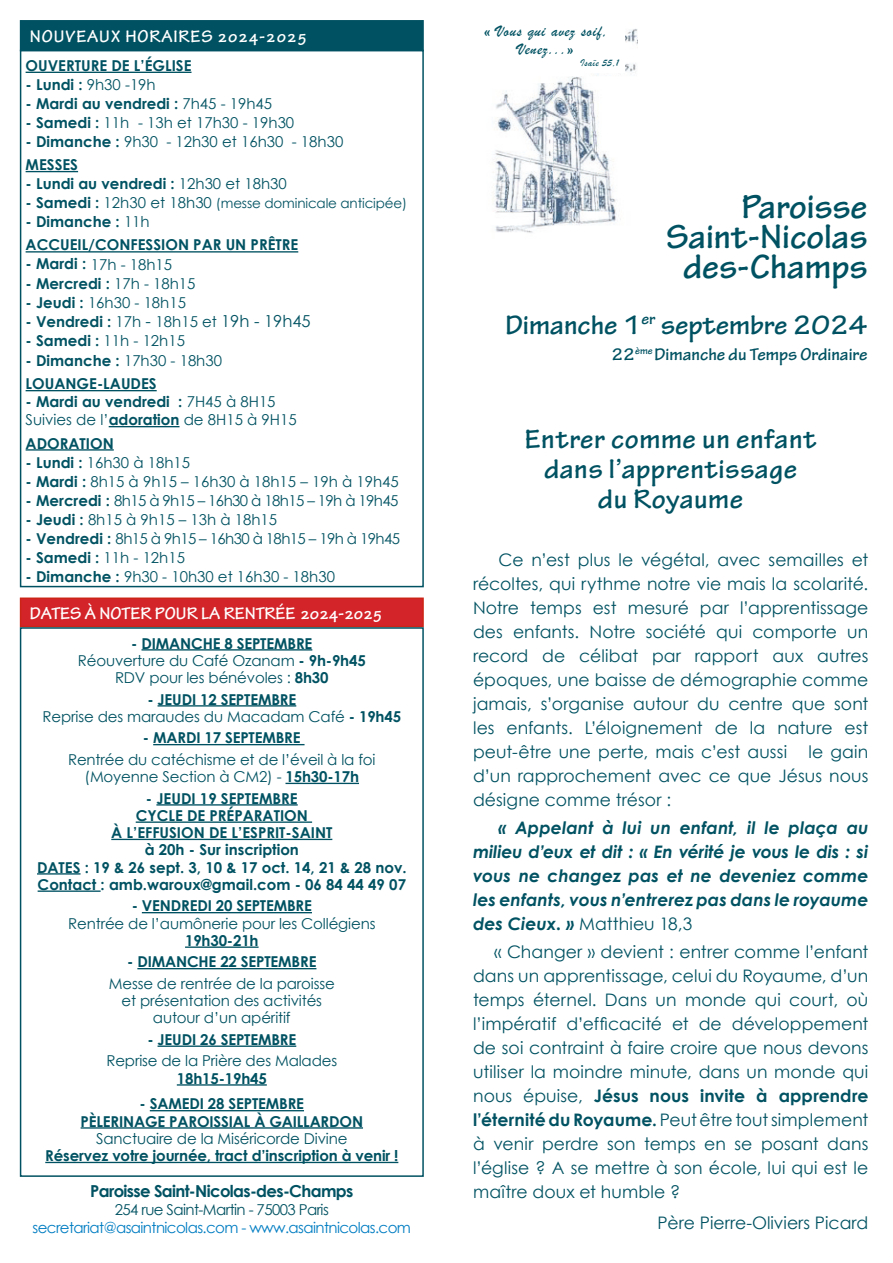
<style>
.page{position:relative;width:893px;height:1263px;background:#fff}
.page>*{position:absolute;margin:0;border:0;box-sizing:border-box;transform-origin:0 0}
.t1{font:700 36px/30px "Tekton Pro";color:#005262;text-align:right}
.t2{font:700 28.5px/30px "Tekton Pro";letter-spacing:.02em;color:#005262;text-align:center}
.t3{font:700 28.5px "Tekton Pro";color:#005262}
.t4{font:700 18px "Tekton Pro";color:#fff}
.t5{font:700 18px "Tekton Pro";color:#005262}
.t6{font:700 18px "Tekton Pro";letter-spacing:.05em;color:#fff}
.t7{font:17.25px/24px "Century Gothic";color:#005262;text-align:justify}
.t8{font:italic 700 17.25px/24px "Century Gothic";color:#005262;text-align:justify}
.t9{font:700 16.5px "Century Gothic";letter-spacing:-.04em;color:#005262}
.t10{font:16.5px/18px "Brush Script";letter-spacing:.04em;color:#005262;text-align:center}
.t11{font:15px/17.2px "Century Gothic";letter-spacing:-.01em;color:#005262;text-align:center}
.t12{font:700 15px/17.2px "Century Gothic";color:#005262}
.t13{font:15px "Century Gothic";letter-spacing:-.04em;color:#005262}
.t14{font:15px "Century Gothic";letter-spacing:-.04em;color:#007dc2}
.t15{font:13.5px "Century Gothic";letter-spacing:-.01em;color:#005262}
.t16{font:10.5px "Brush Script";letter-spacing:.04em;color:#005262}
.s1{font-weight:700}
.s2{font-weight:400}
.s3{font-weight:700;font-size:15px}
.s4{font-size:15px}
.s5{font-weight:400;font-size:16.5px}
.s6{font-weight:400;font-style:normal}
</style>
<div class="page">
<img style="left:492px;top:29px;width:146px;height:204px">
<div style="left:466px;top:22px;width:159px;height:50px;background:#fff"></div>
<hr style="left:26px;top:72px;width:166px;height:1px;background:#005262">
<hr style="left:26px;top:171px;width:52px;height:1px;background:#005262">
<hr style="left:26px;top:251px;width:272px;height:2px;background:#005262">
<hr style="left:26px;top:390px;width:131px;height:1px;background:#005262">
<hr style="left:109px;top:426px;width:70px;height:1px;background:#005262">
<hr style="left:26px;top:449px;width:88px;height:2px;background:#005262">
<div style="left:20px;top:50px;width:404px;height:537px;border:2px solid #005262"></div>
<div style="left:21px;top:21px;width:402px;height:30px;background:#005262"></div>
<div style="left:20px;top:20px;width:404px;height:31px;border:2px solid #005262"></div>
<div style="left:21px;top:598px;width:402px;height:28px;background:#d3242a"></div>
<div style="left:20px;top:597px;width:404px;height:30px;border:2px solid #cc2417"></div>
<hr style="left:141px;top:649px;width:171px;height:1px;background:#005262">
<hr style="left:158px;top:705px;width:138px;height:1px;background:#005262">
<hr style="left:153px;top:744px;width:152px;height:1px;background:#005262">
<hr style="left:285px;top:783px;width:74px;height:1px;background:#005262">
<hr style="left:156px;top:804px;width:142px;height:1px;background:#005262">
<hr style="left:136px;top:821px;width:176px;height:2px;background:#005262">
<hr style="left:111px;top:839px;width:221px;height:1px;background:#005262">
<hr style="left:37px;top:873px;width:44px;height:1px;background:#005262">
<hr style="left:38px;top:890px;width:63px;height:2px;background:#005262">
<hr style="left:142px;top:912px;width:170px;height:1px;background:#005262">
<hr style="left:185px;top:946px;width:74px;height:2px;background:#005262">
<hr style="left:137px;top:968px;width:179px;height:1px;background:#005262">
<hr style="left:158px;top:1045px;width:138px;height:2px;background:#005262">
<hr style="left:177px;top:1084px;width:90px;height:1px;background:#005262">
<hr style="left:150px;top:1110px;width:154px;height:1px;background:#005262">
<hr style="left:81px;top:1127px;width:282px;height:1px;background:#005262">
<hr style="left:45px;top:1162px;width:353px;height:1px;background:#005262">
<div style="left:20px;top:627px;width:404px;height:550px;border:2px solid #005262"></div>
<p class="t10" style="left:484px;top:22px;width:125px">« Vous qui avez soif,<br>Venez...»</p>
<p class="t6" style="left:30px;top:26px;width:278px">NOUVEAUX HORAIRES 2024-2025</p>
<p class="t12" style="left:26px;top:57px;width:167px">OUVERTURE DE L’ÉGLISE</p>
<p class="t16" style="left:580px;top:56px;width:40px">Isaïe 55,1</p>
<p class="t11" style="left:26px;top:76px;width:132px"><span class="s1">- Lundi :</span> 9h30 -19h</p>
<p class="t12" style="left:26px;top:95px;width:248px">- Mardi au vendredi : <span class="s2">7h45 - 19h45</span></p>
<p class="t11" style="left:26px;top:114px;width:270px"><span class="s1">- Samedi :</span> 11h - 13h et 17h30 - 19h30</p>
<p class="t11" style="left:26px;top:130px;width:319px;line-height:23.2px;text-align:left"><span class="s1">- Dimanche :</span> 9h30 - 12h30 et 16h30 - 18h30<br><span class="s1">MESSES</span></p>
<p class="t12" style="left:26px;top:175px;width:263px">- Lundi au vendredi : <span class="s2">12h30 et 18h30</span></p>
<p class="t15" style="left:26px;top:195px;width:383px"><span class="s3">- Samedi :</span> <span class="s4">12h30 et 18h30</span> (messe dominicale anticipée)</p>
<p class="t12" style="left:26px;top:210px;width:274px;line-height:23.2px">- Dimanche : <span class="s2">11h<br></span>ACCUEIL/CONFESSION PAR UN PRÊTRE</p>
<p class="t11" style="left:26px;top:255px;width:148px"><span class="s1">- Mardi :</span> 17h - 18h15</p>
<p class="t12" style="left:26px;top:274px;width:171px">- Mercredi : <span class="s2">17h - 18h15</span></p>
<p class="t11" style="left:26px;top:293px;width:162px"><span class="s1">- Jeudi :</span> 16h30 - 18h15</p>
<p class="t12" style="left:26px;top:312px;width:287px">- Vendredi : <span class="s2">17h</span> <span class="s5">-</span> <span class="s2">18h15 et</span> <span class="s5">19h - 19h45</span></p>
<p class="t11" style="left:26px;top:332px;width:161px"><span class="s1">- Samedi :</span> 11h - 12h15</p>
<p class="t12" style="left:26px;top:348px;width:198px;line-height:23.7px">- Dimanche : <span class="s2">17h30 - 18h30<br></span>LOUANGE-LAUDES</p>
<p class="t11" style="left:26px;top:393px;width:273px;line-height:18px;text-align:left"><span class="s1">- Mardi au vendredi :</span> 7H45 à 8H15<br>Suivies de l’<span class="s1">adoration</span> de 8H15 à 9H15</p>
<p class="t12" style="left:26px;top:434px;width:90px">ADORATION</p>
<p class="t11" style="left:26px;top:453px;width:166px"><span class="s1">- Lundi :</span> 16h30 à 18h15</p>
<p class="t11" style="left:26px;top:472px;width:375px"><span class="s1">- Mardi :</span> 8h15 à 9h15 – 16h30 à 18h15 – 19h à 19h45</p>
<p class="t13" style="left:26px;top:491px;width:374px"><span class="s1">- Mercredi :</span> 8h15 à 9h15 – 16h30 à 18h15 – 19h à 19h45</p>
<p class="t11" style="left:26px;top:510px;width:253px"><span class="s1">- Jeudi :</span> 8h15 à 9h15 – 13h à 18h15</p>
<p class="t13" style="left:26px;top:529px;width:376px"><span class="s1">- Vendredi :</span> 8h15 à 9h15 – 16h30 à 18h15 – 19h à 19h45</p>
<p class="t11" style="left:26px;top:548px;width:161px"><span class="s1">- Samedi :</span> 11h - 12h15</p>
<p class="t11" style="left:26px;top:567px;width:311px"><span class="s1">- Dimanche :</span> 9h30 - 10h30 et 16h30 - 18h30</p>
<h1 class="t1" style="left:666px;top:193px;width:203px">Paroisse<br>Saint-Nicolas des-Champs</h1>
<h2 class="t3" style="left:505px;top:308px;width:363px">Dimanche 1<sup>er</sup> septembre 2024</h2>
<p class="t5" style="left:611px;top:344px;width:257px">22<sup>ème</sup> Dimanche du Temps Ordinaire</p>
<h2 class="t2" style="left:525px;top:424px;width:293px">Entrer comme un enfant dans l’apprentissage<br>du Royaume</h2>
<p class="t7" style="left:473px;top:547px;width:397px;text-indent:26px">Ce n’est plus le végétal, avec semailles et récoltes, qui rythme notre vie mais la scolarité.<br>Notre temps est mesuré par l’apprentissage des enfants. Notre société qui comporte un record de célibat par rapport aux autres époques, une baisse de démographie comme jamais, s’organise autour du centre que sont les enfants. L’éloignement de la nature est peut-être une perte, mais c’est aussi le gain d’un rapprochement avec ce que Jésus nous désigne comme trésor :</p>
<p class="t8" style="left:473px;top:815px;width:397px;text-indent:26px">« Appelant à lui un enfant, il le plaça au milieu d’eux et dit : « En vérité je vous le dis : si vous ne changez pas et ne deveniez comme les enfants, vous n’entrerez pas dans le royaume des Cieux. » <span class="s6">Matthieu 18,3</span></p>
<p class="t7" style="left:473px;top:940px;width:397px;text-indent:21px">« Changer » devient : entrer comme l’enfant dans un apprentissage, celui du Royaume, d’un temps éternel. Dans un monde qui court, où l’impératif d’efficacité et de développement de soi contraint à faire croire que nous devons utiliser la moindre minute, dans un monde qui nous épuise, <span class="s1">Jésus nous invite à apprendre l’éternité du Royaume.</span> Peut être tout simplement à venir perdre son temps en se posant dans l’église ? A se mettre à son école, lui qui est le maître doux et humble ?</p>
<p class="t7" style="left:657px;top:1210px;width:212px">Père Pierre-Oliviers Picard</p>
<p class="t4" style="left:30px;top:603px;width:354px">DATES À NOTER POUR LA RENTRÉE 2024-2025</p>
<p class="t11" style="left:78px;top:634px;width:289px"><span class="s1">- DIMANCHE 8 SEPTEMBRE<br></span>Réouverture du Café Ozanam <span class="s1">- 9h-9h45<br></span>RDV pour les bénévoles : <span class="s1">8h30</span></p>
<p class="t11" style="left:43px;top:690px;width:360px"><span class="s1">- JEUDI 12 SEPTEMBRE<br></span>Reprise des maraudes du Macadam Café <span class="s1">- 19h45</span></p>
<p class="t12" style="left:143px;top:729px;width:159px">- MARDI 17 SEPTEMBRE</p>
<p class="t11" style="left:68px;top:750px;width:309px">Rentrée du catéchisme et de l’éveil à la foi (Moyenne Section à CM2) - <span class="s1">15h30-17h</span></p>
<p class="t12" style="left:37px;top:789px;width:371px;text-align:center">- JEUDI 19 SEPTEMBRE<br>CYCLE DE PRÉPARATION<br>À L’EFFUSION DE L’ESPRIT-SAINT<br>à 20h - Sur inscription<br>DATES : 19 &amp; 26 sept. 3, 10 &amp; 17 oct. 14, 21 &amp; 28 nov.<br>Contact : amb.waroux@gmail.com - 06 84 44 49 07</p>
<p class="t12" style="left:132px;top:897px;width:182px">- VENDREDI 20 SEPTEMBRE</p>
<p class="t11" style="left:68px;top:914px;width:309px">Rentrée de l’aumônerie pour les Collégiens</p>
<p class="t12" style="left:185px;top:931px;width:75px">19h30-21h</p>
<p class="t12" style="left:127px;top:953px;width:191px">- DIMANCHE 22 SEPTEMBRE</p>
<p class="t11" style="left:109px;top:974px;width:228px">Messe de rentrée de la paroisse et présentation des activités autour d’un apéritif</p>
<p class="t12" style="left:147px;top:1030px;width:150px">- JEUDI 26 SEPTEMBRE</p>
<p class="t11" style="left:106px;top:1052px;width:232px">Reprise de la Prière des Malades</p>
<p class="t12" style="left:177px;top:1069px;width:91px">18h15-19h45</p>
<p class="t12" style="left:81px;top:1095px;width:284px;text-align:center">- SAMEDI 28 SEPTEMBRE<br>PÈLERINAGE PAROISSIAL À GAILLARDON</p>
<p class="t11" style="left:96px;top:1129px;width:253px">Sanctuaire de la Miséricorde Divine</p>
<p class="t12" style="left:45px;top:1146px;width:355px">Réservez votre journée, tract d’inscription à venir !</p>
<p class="t9" style="left:90px;top:1181px;width:265px">Paroisse Saint-Nicolas-des-Champs</p>
<p class="t13" style="left:115px;top:1201px;width:215px">254 rue Saint-Martin - 75003 Paris</p>
<p class="t14" style="left:33px;top:1219px;width:380px">secretariat@asaintnicolas.com - www.asaintnicolas.com</p>
</div>
